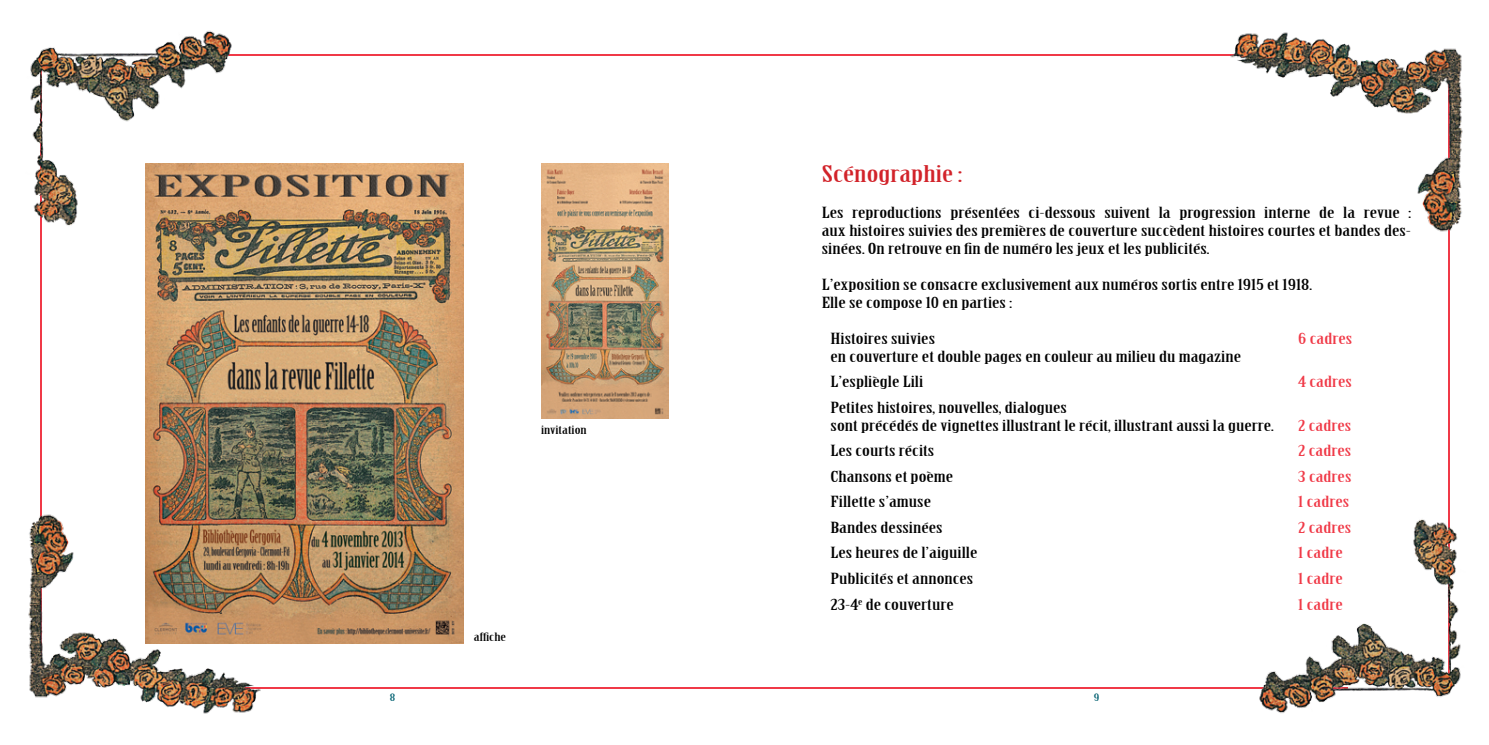
<style>
.page{position:relative;width:1489px;height:745px;background:#fff}
.page>*{position:absolute;margin:0;border:0;box-sizing:border-box;transform-origin:0 0}
.t1{font:22.5px "Birch Std";color:#d2232a;scale:1.8 1}
.t2{font:15px/18px "Birch Std";color:#000;scale:1.8 1}
.t3{font:15px "Birch Std";color:#f03947;scale:1.8 1}
.t4{font:11.25px "Birch Std";color:#000;scale:1.8 1}
.t5{font:10px "Birch Std";color:#006071;scale:1.8 1}
</style>
<div class="page">
<hr style="left:707px;top:55px;width:638px;height:1px;background:#f03947">
<hr style="left:709px;top:686px;width:638px;height:1px;background:#f03947">
<hr style="left:1448px;top:64px;width:1px;height:626px;background:#f03947">
<img style="left:1221px;top:32px;width:242px;height:203px">
<img style="left:1248px;top:517px;width:213px;height:196px">
<hr style="left:217px;top:55px;width:549px;height:1px;background:#f03947">
<hr style="left:214px;top:686px;width:549px;height:1px;background:#f03947">
<hr style="left:40px;top:67px;width:2px;height:620px;background:#f03947">
<img style="left:28px;top:510px;width:241px;height:204px">
<img style="left:30px;top:31px;width:212px;height:196px">
<img style="left:146px;top:163px;width:317px;height:479px">
<img style="left:541px;top:163px;width:127px;height:255px">
<p class="t4" style="left:541px;top:423px;width:27px">invitation</p>
<p class="t4" style="left:474px;top:630px;width:19px">affiche</p>
<h1 class="t1" style="left:821px;top:160px;width:79px">Scénographie :</h1>
<p class="t2" style="left:821px;top:203px;width:329px;text-align:justify">Les reproductions présentées ci-dessous suivent la progression interne de la revue : aux histoires suivies des premières de couverture succèdent histoires courtes et bandes des&shy;sinées. On retrouve en fin de numéro les jeux et les publicités.</p>
<p class="t2" style="left:821px;top:275px;width:274px">L’exposition se consacre exclusivement aux numéros sortis entre 1915 et 1918.<br>Elle se compose 10 en parties :</p>
<p class="t2" style="left:830px;top:329px;width:60px">Histoires suivies</p>
<p class="t3" style="left:1298px;top:329px;width:32px">6 cadres</p>
<p class="t2" style="left:830px;top:343px;width:230px;line-height:25.5px">en couverture et double pages en couleur au milieu du magazine<br>L’espliègle Lili</p>
<p class="t3" style="left:1298px;top:373px;width:31px">4 cadres</p>
<p class="t2" style="left:830px;top:398px;width:248px">Petites histoires, nouvelles, dialogues<br>sont précédés de vignettes illustrant le récit, illustrant aussi la guerre.</p>
<p class="t3" style="left:1298px;top:416px;width:31px">2 cadres</p>
<p class="t2" style="left:830px;top:442px;width:59px">Les courts récits</p>
<p class="t3" style="left:1298px;top:442px;width:31px">2 cadres</p>
<p class="t2" style="left:830px;top:467px;width:70px">Chansons et poème</p>
<p class="t3" style="left:1298px;top:467px;width:31px">3 cadres</p>
<p class="t2" style="left:830px;top:493px;width:57px">Fillette s’amuse</p>
<p class="t3" style="left:1298px;top:493px;width:30px">1 cadres</p>
<p class="t2" style="left:830px;top:518px;width:64px">Bandes dessinées</p>
<p class="t3" style="left:1298px;top:518px;width:31px">2 cadres</p>
<p class="t2" style="left:830px;top:544px;width:83px">Les heures de l’aiguille</p>
<p class="t3" style="left:1298px;top:544px;width:26px">1 cadre</p>
<p class="t2" style="left:830px;top:569px;width:81px">Publicités et annonces</p>
<p class="t3" style="left:1298px;top:569px;width:26px">1 cadre</p>
<p class="t2" style="left:830px;top:595px;width:70px">23-4<sup>e</sup> de couverture</p>
<p class="t3" style="left:1298px;top:595px;width:26px">1 cadre</p>
<p class="t5" style="left:390px;top:691px;width:5px">8</p>
<p class="t5" style="left:1093px;top:691px;width:5px">9</p>
</div>
